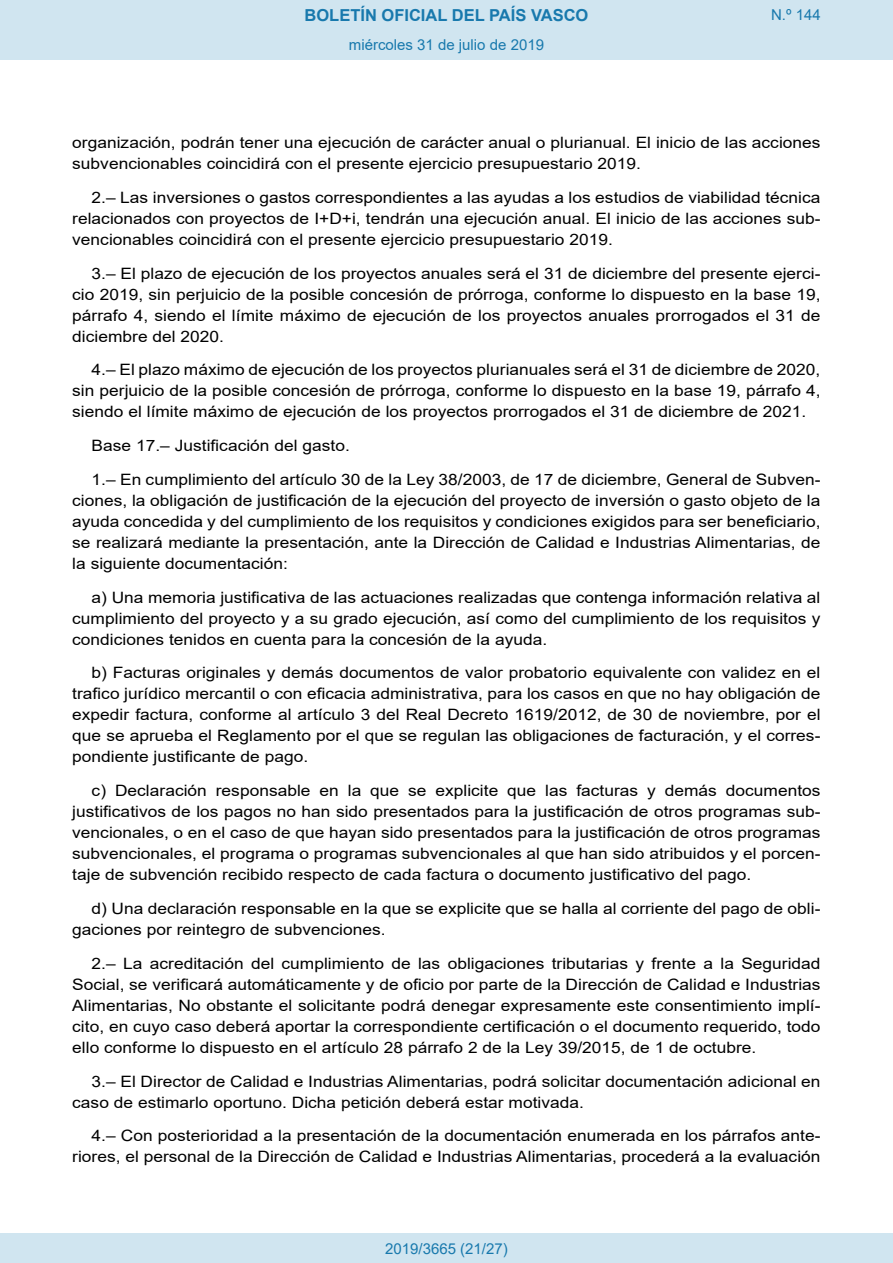
<style>
.page{position:relative;width:893px;height:1263px;background:#fff}
.page>*{position:absolute;margin:0;border:0;box-sizing:border-box;transform-origin:0 0}
.t1{font:700 16.5px "Arial";color:#1879ad}
.BOPVDetalle{font:15.6px/21px "Arial";color:#000;text-align:justify;scale:1.11 1}
.Paginacion_Centro{font:15px "Arial";color:#1879ad}
</style>
<div class="page">
<div style="left:0;top:0;width:893px;height:60px;background:#d0e5f0"></div>
<div style="left:0;top:1233px;width:893px;height:30px;background:#d0e5f0"></div>
<p class="t1" style="left:305px;top:3px;width:285px">BOLETÍN OFICIAL DEL PAÍS VASCO</p>
<p class="Paginacion_Centro" style="left:349px;top:35px;width:197px">miércoles 31 de julio de 2019</p>
<p class="Paginacion_Centro" style="left:771px;top:5px;width:51px">N.º 144</p>
<p class="BOPVDetalle" style="left:72px;top:132px;width:676px">organización, podrán tener una ejecución de carácter anual o plurianual. El inicio de las acciones subvencionables coincidirá con el presente ejercicio presupuestario 2019.</p>
<p class="BOPVDetalle" style="left:72px;top:187px;width:676px;text-indent:19px">2.– Las inversiones o gastos correspondientes a las ayudas a los estudios de viabilidad técnica relacionados con proyectos de I+D+i, tendrán una ejecución anual. El inicio de las acciones sub&shy;vencionables coincidirá con el presente ejercicio presupuestario 2019.</p>
<p class="BOPVDetalle" style="left:72px;top:263px;width:676px;text-indent:19px">3.– El plazo de ejecución de los proyectos anuales será el 31 de diciembre del presente ejerci&shy;cio 2019, sin perjuicio de la posible concesión de prórroga, conforme lo dispuesto en la base 19, párrafo 4, siendo el límite máximo de ejecución de los proyectos anuales prorrogados el 31 de diciembre del 2020.</p>
<p class="BOPVDetalle" style="left:72px;top:359px;width:676px;text-indent:19px">4.– El plazo máximo de ejecución de los proyectos plurianuales será el 31 de diciembre de 2020, sin perjuicio de la posible concesión de prórroga, conforme lo dispuesto en la base 19, párrafo 4, siendo el límite máximo de ejecución de los proyectos prorrogados el 31 de diciembre de 2021.</p>
<p class="BOPVDetalle" style="left:92px;top:435px;width:234px">Base 17.– Justificación del gasto.</p>
<p class="BOPVDetalle" style="left:72px;top:469px;width:676px;text-indent:19px">1.– En cumplimiento del artículo 30 de la Ley 38/2003, de 17 de diciembre, General de Subven&shy;ciones, la obligación de justificación de la ejecución del proyecto de inversión o gasto objeto de la ayuda concedida y del cumplimiento de los requisitos y condiciones exigidos para ser beneficiario, se realizará mediante la presentación, ante la Dirección de Calidad e Industrias Alimentarias, de la siguiente documentación:</p>
<p class="BOPVDetalle" style="left:72px;top:587px;width:676px;text-indent:19px">a) Una memoria justificativa de las actuaciones realizadas que contenga información relativa al cumplimiento del proyecto y a su grado ejecución, así como del cumplimiento de los requisitos y condiciones tenidos en cuenta para la concesión de la ayuda.</p>
<p class="BOPVDetalle" style="left:72px;top:662px;width:676px;text-indent:19px">b) Facturas originales y demás documentos de valor probatorio equivalente con validez en el trafico jurídico mercantil o con eficacia administrativa, para los casos en que no hay obligación de expedir factura, conforme al artículo 3 del Real Decreto 1619/2012, de 30 de noviembre, por el que se aprueba el Reglamento por el que se regulan las obligaciones de facturación, y el corres&shy;pondiente justificante de pago.</p>
<p class="BOPVDetalle" style="left:72px;top:780px;width:676px;text-indent:19px">c) Declaración responsable en la que se explicite que las facturas y demás documentos justificativos de los pagos no han sido presentados para la justificación de otros programas sub&shy;vencionales, o en el caso de que hayan sido presentados para la justificación de otros programas subvencionales, el programa o programas subvencionales al que han sido atribuidos y el porcen&shy;taje de subvención recibido respecto de cada factura o documento justificativo del pago.</p>
<p class="BOPVDetalle" style="left:72px;top:898px;width:676px;text-indent:19px">d) Una declaración responsable en la que se explicite que se halla al corriente del pago de obli&shy;gaciones por reintegro de subvenciones.</p>
<p class="BOPVDetalle" style="left:72px;top:953px;width:676px;text-indent:19px">2.– La acreditación del cumplimiento de las obligaciones tributarias y frente a la Seguridad Social, se verificará automáticamente y de oficio por parte de la Dirección de Calidad e Industrias Alimentarias, No obstante el solicitante podrá denegar expresamente este consentimiento implí&shy;cito, en cuyo caso deberá aportar la correspondiente certificación o el documento requerido, todo ello conforme lo dispuesto en el artículo 28 párrafo 2 de la Ley 39/2015, de 1 de octubre.</p>
<p class="BOPVDetalle" style="left:72px;top:1070px;width:676px;text-indent:19px">3.– El Director de Calidad e Industrias Alimentarias, podrá solicitar documentación adicional en caso de estimarlo oportuno. Dicha petición deberá estar motivada.</p>
<p class="BOPVDetalle" style="left:72px;top:1125px;width:676px;text-align:right">4.– Con posterioridad a la presentación de la documentación enumerada en los párrafos ante&shy;riores, el personal de la Dirección de Calidad e Industrias Alimentarias, procederá a la evaluación</p>
<p class="Paginacion_Centro" style="left:385px;top:1238px;width:124px">2019/3665 (21/27)</p>
</div>
